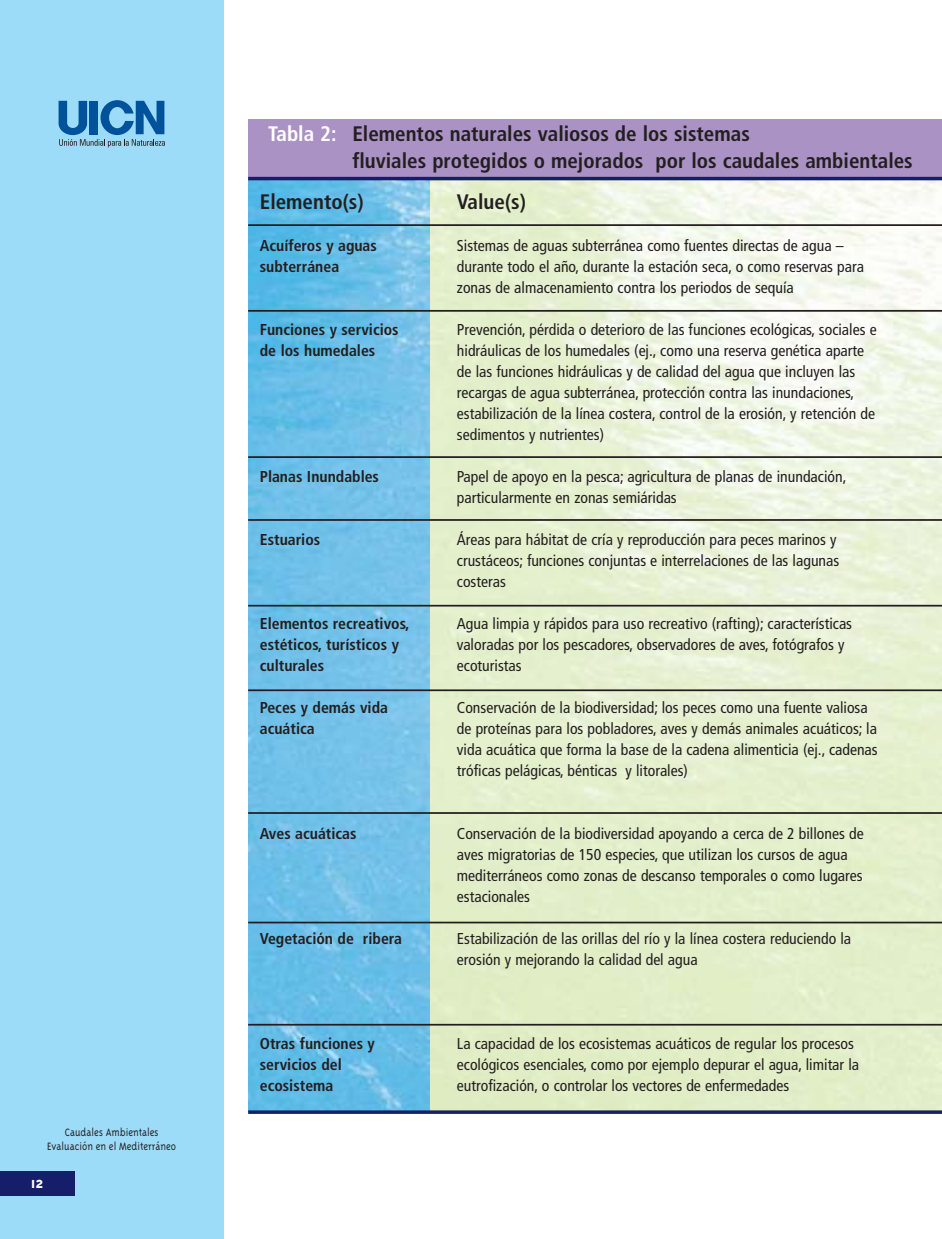
<style>
.page{position:relative;width:942px;height:1239px;background:#fff}
.page>*{position:absolute;margin:0;border:0;box-sizing:border-box;transform-origin:0 0}
.t1{font:700 condensed 21px/26.2px "Frutiger";color:#231f20}
.t2{font:700 17.5px "Triplex";color:#fff}
.t3{font:condensed 15.75px/21px "Frutiger";color:#231f20}
.t4{font:700 condensed 15.75px/21px "Frutiger";color:#231f20}
.t5{font:300 12.25px/14px "Triplex";color:#231f20;text-align:center;scale:.9 1}
.s1{color:#fff}
</style>
<div class="page">
<img style="left:429px;top:180px;width:513px;height:930px">
<img style="left:248px;top:180px;width:181px;height:930px">
<div style="left:0;top:0;width:223px;height:1239px;background:#9ddcf9"></div>
<svg style="left:59px;top:100px;width:106px;height:47px"></svg>
<div style="left:0;top:1171px;width:74px;height:25px;background:#171e69"></div>
<div style="left:248px;top:119px;width:694px;height:60px;background:#ab92c5"></div>
<hr style="left:248px;top:310px;width:694px;height:2px;background:#231f20">
<hr style="left:248px;top:224px;width:694px;height:2px;background:#231f20">
<hr style="left:248px;top:605px;width:694px;height:2px;background:#231f20">
<hr style="left:248px;top:689px;width:694px;height:2px;background:#231f20">
<hr style="left:248px;top:519px;width:694px;height:2px;background:#231f20">
<hr style="left:248px;top:812px;width:694px;height:2px;background:#231f20">
<hr style="left:248px;top:456px;width:694px;height:2px;background:#231f20">
<hr style="left:248px;top:922px;width:694px;height:1px;background:#231f20">
<hr style="left:248px;top:1024px;width:694px;height:2px;background:#231f20">
<svg style="left:248px;top:1110px;width:694px;height:4px;background:#2c3676"></svg>
<hr style="left:248px;top:177px;width:694px;height:3px;background:#171e69">
<p class="t5" style="left:47px;top:1126px;width:145px">Caudales Ambientales<br>Evaluación en el Mediterráneo</p>
<p class="t2" style="left:31px;top:1175px;width:14px">12</p>
<h1 class="t1" style="left:352px;top:123px;width:562px;text-indent:-84px"><span class="s1">Tabla 2:</span> Elementos naturales valiosos de los sistemas<br>fluviales protegidos o mejorados por los caudales ambientales</h1>
<h1 class="t1" style="left:260px;top:190px;width:105px">Elemento(s)</h1>
<p class="t4" style="left:260px;top:236px;width:119px">Acuíferos y aguas subterránea</p>
<h1 class="t1" style="left:457px;top:190px;width:71px">Value(s)</h1>
<p class="t3" style="left:457px;top:236px;width:408px">Sistemas de aguas subterránea como fuentes directas de agua – durante todo el año, durante la estación seca, o como reservas para zonas de almacenamiento contra los periodos de sequía</p>
<p class="t3" style="left:457px;top:320px;width:421px">Prevención, pérdida o deterioro de las funciones ecológicas, sociales e hidráulicas de los humedales (ej., como una reserva genética aparte de las funciones hidráulicas y de calidad del agua que incluyen las recargas de agua subterránea, protección contra las inundaciones, estabilización de la línea costera, control de la erosión, y retención de sedimentos y nutrientes)</p>
<p class="t3" style="left:457px;top:467px;width:391px">Papel de apoyo en la pesca; agricultura de planas de inundación, particularmente en zonas semiáridas</p>
<p class="t3" style="left:457px;top:530px;width:384px">Áreas para hábitat de cría y reproducción para peces marinos y crustáceos; funciones conjuntas e interrelaciones de las lagunas costeras</p>
<p class="t3" style="left:457px;top:614px;width:397px">Agua limpia y rápidos para uso recreativo (rafting); características valoradas por los pescadores, observadores de aves, fotógrafos y ecoturistas</p>
<p class="t3" style="left:457px;top:698px;width:422px">Conservación de la biodiversidad; los peces como una fuente valiosa de proteínas para los pobladores, aves y demás animales acuáticos; la vida acuática que forma la base de la cadena alimenticia (ej., cadenas tróficas pelágicas, bénticas y litorales)</p>
<p class="t4" style="left:260px;top:320px;width:140px">Funciones y servicios de los humedales</p>
<p class="t4" style="left:260px;top:467px;width:121px">Planas Inundables</p>
<p class="t4" style="left:260px;top:530px;width:62px">Estuarios</p>
<p class="t4" style="left:260px;top:614px;width:151px">Elementos recreativos, estéticos, turísticos y culturales</p>
<p class="t4" style="left:260px;top:698px;width:130px">Peces y demás vida acuática</p>
<p class="t4" style="left:260px;top:824px;width:98px">Aves acuáticas</p>
<p class="t4" style="left:260px;top:929px;width:144px">Vegetación de ribera</p>
<p class="t4" style="left:260px;top:1034px;width:116px">Otras funciones y servicios del ecosistema</p>
<p class="t3" style="left:457px;top:824px;width:408px">Conservación de la biodiversidad apoyando a cerca de 2 billones de aves migratorias de 150 especies, que utilizan los cursos de agua mediterráneos como zonas de descanso temporales o como lugares estacionales</p>
<p class="t3" style="left:457px;top:929px;width:396px">Estabilización de las orillas del río y la línea costera reduciendo la erosión y mejorando la calidad del agua</p>
<p class="t3" style="left:457px;top:1034px;width:404px">La capacidad de los ecosistemas acuáticos de regular los procesos ecológicos esenciales, como por ejemplo depurar el agua, limitar la eutrofización, o controlar los vectores de enfermedades</p>
</div>
